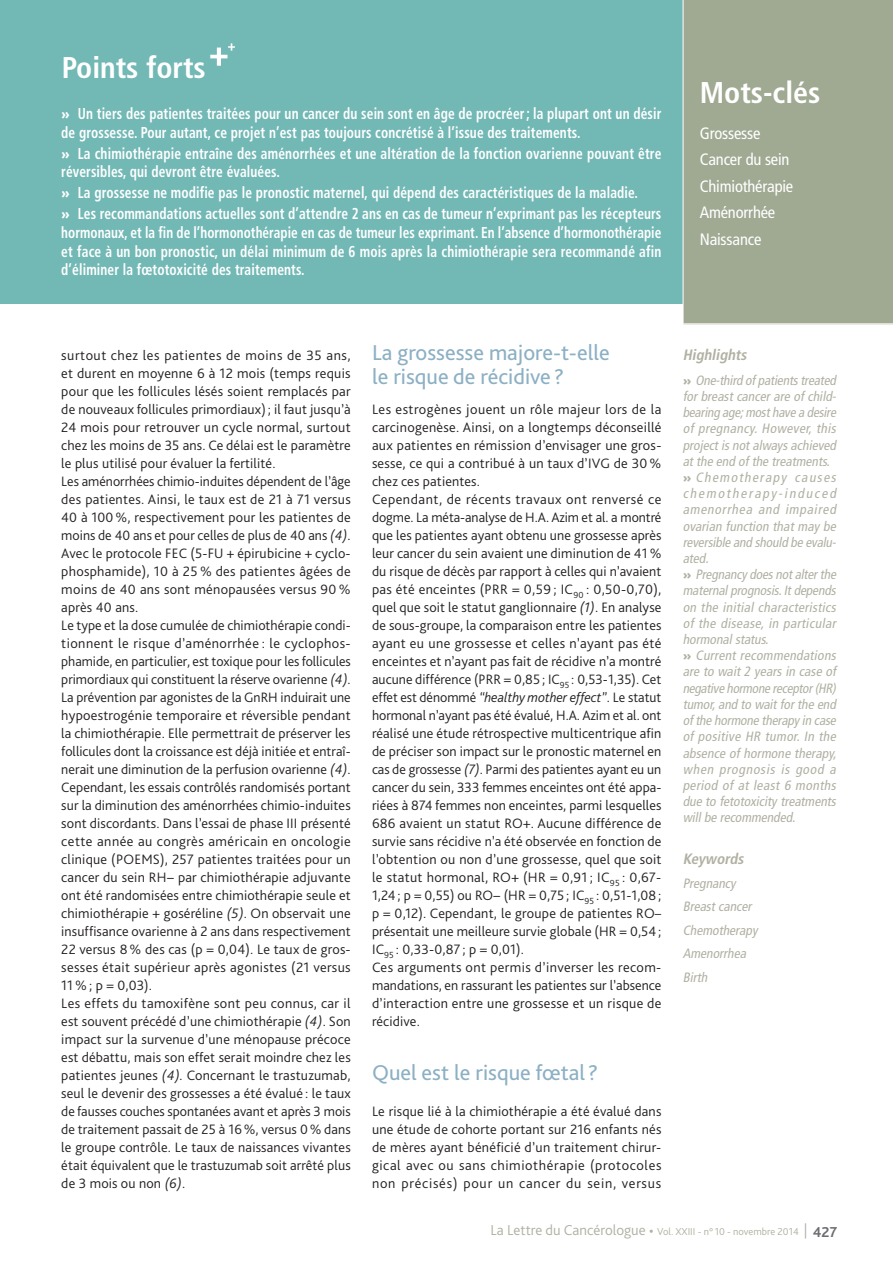
<style>
.page{position:relative;width:893px;height:1267px;background:#fff}
.page>*{position:absolute;margin:0;border:0;box-sizing:border-box;transform-origin:0 0}
.t1{font:700 condensed 30px "Frutiger LT Std";color:#fff}
.t2{font:22.5px/24px "Bliss Pro";color:#8cb0c4}
.t3{font:condensed 16.5px/26.5px "Frutiger LT Std";letter-spacing:-.01em;color:#fff}
.t4{font:700 condensed 15.75px/18.8px "Frutiger LT Std";letter-spacing:.01em;color:#fff;scale:.85 1}
.t5{font:700 condensed 15.75px/18.8px "Frutiger LT Std";letter-spacing:.01em;color:#fff;text-align:justify;scale:.84 1}
.t6{font:italic 700 condensed 15px "Frutiger LT Std";color:#b1b0a3}
.t7{font:300 14.25px/18px "Bliss Pro";letter-spacing:.01em;color:#231f20}
.t8{font:italic condensed 13.5px/16.2px "Frutiger LT Std";color:#b1b0a3}
.t9{font:300 10.5px "Bliss Pro";color:#b1b0a3}
.s1{font-family:"Bliss Pro";font-weight:800;font-stretch:normal}
.s2{font-style:italic}
.s3{font-family:"Bliss Pro";font-weight:800;font-style:normal;font-stretch:normal}
.s4{font-size:15px}
.s5{font-weight:700;font-size:15px;color:#6c6d70}
</style>
<div class="page">
<div style="left:0;top:0;width:892px;height:304px;background:#72b8b5"></div>
<div style="left:682px;top:0;width:210px;height:323px;background:#a0aa93"></div>
<hr style="left:683px;top:323px;width:209px;height:1px;background:#dcdcd1">
<svg style="left:210px;top:43px;width:25px;height:23px"></svg>
<h1 class="t1" style="left:62px;top:56px;width:145px">Points forts</h1>
<p class="t4" style="left:61px;top:105px;width:707px"><span class="s1">»</span> Un tiers des patientes traitées pour un cancer du sein sont en âge de procréer ; la plupart ont un désir de grossesse. Pour autant, ce projet n’est pas toujours concrétisé à l’issue des traitements.</p>
<p class="t4" style="left:61px;top:145px;width:707px"><span class="s1">»</span> La chimiothérapie entraîne des aménorrhées et une altération de la fonction ovarienne pouvant être réversibles, qui devront être évaluées.</p>
<p class="t4" style="left:61px;top:183px;width:707px;line-height:20.9px"><span class="s1">»</span> La grossesse ne modifie pas le pronostic maternel, qui dépend des caractéristiques de la maladie.<br><span class="s1">»</span> Les recommandations actuelles sont d’attendre 2 ans en cas de tumeur n’exprimant pas les récepteurs</p>
<p class="t5" style="left:61px;top:224px;width:715px">hormonaux, et la fin de l’hormonothérapie en cas de tumeur les exprimant. En l’absence d’hormonothérapie et face à un bon pronostic, un délai minimum de 6 mois après la chimiothérapie sera recommandé afin d’éliminer la fœtotoxicité des traitements.</p>
<h1 class="t1" style="left:699px;top:81px;width:122px">Mots-clés</h1>
<p class="t3" style="left:699px;top:121px;width:95px">Grossesse<br>Cancer du sein<br>Chimiothérapie<br>Aménorrhée<br>Naissance</p>
<p class="t7" style="left:61px;top:347px;width:291px">surtout chez les patientes de moins de 35 ans, et durent en moyenne 6 à 12 mois (temps requis pour que les follicules lésés soient remplacés par de nouveaux follicules primordiaux) ; il faut jusqu’à 24 mois pour retrouver un cycle normal, surtout chez les moins de 35 ans. Ce délai est le paramètre le plus utilisé pour évaluer la fertilité.<br>Les aménorrhées chimio-induites dépendent de l’âge des patientes. Ainsi, le taux est de 21 à 71 versus 40 à 100 %, respectivement pour les patientes de moins de 40 ans et pour celles de plus de 40 ans <span class="s2">(4)</span>.<br>Avec le protocole FEC (5-FU + épirubicine + cyclo&shy;phosphamide), 10 à 25 % des patientes âgées de moins de 40 ans sont ménopausées versus 90 % après 40 ans.<br>Le type et la dose cumulée de chimiothérapie condi&shy;tionnent le risque d’aménorrhée : le cyclophos&shy;phamide, en particulier, est toxique pour les follicules primordiaux qui constituent la réserve ovarienne <span class="s2">(4)</span>.<br>La prévention par agonistes de la GnRH induirait une hypoestrogénie temporaire et réversible pendant la chimiothérapie. Elle permettrait de préserver les follicules dont la croissance est déjà initiée et entraî&shy;nerait une diminution de la perfusion ovarienne <span class="s2">(4)</span>.<br>Cependant, les essais contrôlés randomisés portant sur la diminution des aménorrhées chimio-induites sont discordants. Dans l’essai de phase III présenté cette année au congrès américain en oncologie clinique (POEMS), 257 patientes traitées pour un cancer du sein RH− par chimiothérapie adjuvante ont été randomisées entre chimiothérapie seule et chimiothérapie + goséréline <span class="s2">(5)</span>. On observait une insuffisance ovarienne à 2 ans dans respectivement 22 versus 8 % des cas (p = 0,04). Le taux de gros&shy;sesses était supérieur après agonistes (21 versus 11 % ; p = 0,03).<br>Les effets du tamoxifène sont peu connus, car il est souvent précédé d’une chimiothérapie <span class="s2">(4)</span>. Son impact sur la survenue d’une ménopause précoce est débattu, mais son effet serait moindre chez les patientes jeunes <span class="s2">(4).</span> Concernant le trastuzumab, seul le devenir des grossesses a été évalué : le taux de fausses couches spontanées avant et après 3 mois de traitement passait de 25 à 16 %, versus 0 % dans le groupe contrôle. Le taux de naissances vivantes était équivalent que le trastuzumab soit arrêté plus de 3 mois ou non <span class="s2">(6)</span>.</p>
<h2 class="t2" style="left:372px;top:342px;width:239px">La grossesse majore-t-elle le risque de récidive ?</h2>
<p class="t7" style="left:372px;top:401px;width:291px">Les estrogènes jouent un rôle majeur lors de la carcino genèse. Ainsi, on a longtemps déconseillé aux patientes en rémission d’envisager une gros&shy;sesse, ce qui a contribué à un taux d’IVG de 30 % chez ces patientes.<br>Cependant, de récents travaux ont renversé ce dogme. La méta-analyse de H.A. Azim et al. a montré que les patientes ayant obtenu une grossesse après leur cancer du sein avaient une diminution de 41 % du risque de décès par rapport à celles qui n’avaient pas été enceintes (PRR = 0,59 ; IC<sub>90</sub> : 0,50-0,70), quel que soit le statut ganglionnaire <span class="s2">(1)</span>. En analyse de sous-groupe, la comparaison entre les patientes ayant eu une grossesse et celles n’ayant pas été enceintes et n’ayant pas fait de récidive n’a montré aucune différence (PRR = 0,85 ; IC<sub>95</sub> : 0,53-1,35). Cet effet est dénommé <span class="s2">“healthy mother effect”</span>. Le statut hormonal n’ayant pas été évalué, H.A. Azim et al. ont réalisé une étude rétrospective multicentrique afin de préciser son impact sur le pronostic maternel en cas de grossesse <span class="s2">(7)</span>. Parmi des patientes ayant eu un cancer du sein, 333 femmes enceintes ont été appa&shy;riées à 874 femmes non enceintes, parmi lesquelles 686 avaient un statut RO+. Aucune différence de survie sans récidive n’a été observée en fonction de l’obtention ou non d’une grossesse, quel que soit le statut hormonal, RO+ (HR = 0,91 ; IC<sub>95</sub> : 0,67- 1,24 ; p = 0,55) ou RO− (HR = 0,75 ; IC<sub>95</sub> : 0,51-1,08 ; p = 0,12). Cependant, le groupe de patientes RO– présentait une meilleure survie globale (HR = 0,54 ; IC<sub>95</sub> : 0,33-0,87 ; p = 0,01).<br>Ces arguments ont permis d’inverser les recom&shy;mandations, en rassurant les patientes sur l’absence d’interaction entre une grossesse et un risque de récidive.</p>
<h2 class="t2" style="left:372px;top:1062px;width:228px">Quel est le risque fœtal ?</h2>
<p class="t7" style="left:372px;top:1103px;width:291px;text-align:justify">Le risque lié à la chimiothérapie a été évalué dans une étude de cohorte portant sur 216 enfants nés de mères ayant bénéficié d’un traitement chirur&shy;gical avec ou sans chimiothérapie (protocoles non précisés) pour un cancer du sein, versus</p>
<p class="t6" style="left:682px;top:349px;width:68px">Highlights</p>
<p class="t8" style="left:682px;top:373px;width:157px"><span class="s3">»</span> One-third of patients treated for breast cancer are of child&shy;bearing age;mosthave a desire of pregnancy. However, this project is not always achieved at the end of the treatments. <span class="s3">»</span> Chemotherapy causes chemotherapy -induced ame norrhea and impaired ovarian function that may be reversible and should be evalu&shy;ated.<br><span class="s3">»</span> Pregnancy does notalterthe maternalprognosis.Itdepends on the initial characteristics of the disease, in particular hormonal status.<br><span class="s3">»</span> Current recommendations are to wait 2 years in case of negative hormone receptor(HR) tumor,and to wait for the end of the hormone therapy in case of positive HR tumor. In the absence of hormone therapy, when prognosis is good a period of at least 6 months due to fetotoxicity treatments will be recommended.</p>
<p class="t6" style="left:682px;top:853px;width:65px">Keywords</p>
<p class="t8" style="left:682px;top:872px;width:76px;line-height:23.5px">Pregnancy<br>Breast cancer<br>Chemotherapy<br>Amenorrhea<br>Birth</p>
<p class="t9" style="left:490px;top:1227px;width:348px"><span class="s4">La Lettre du Cancérologue •</span> Vol. XXIII - n° 10 - novembre 2014 <span class="s4">|</span> <span class="s5">427</span></p>
</div>
